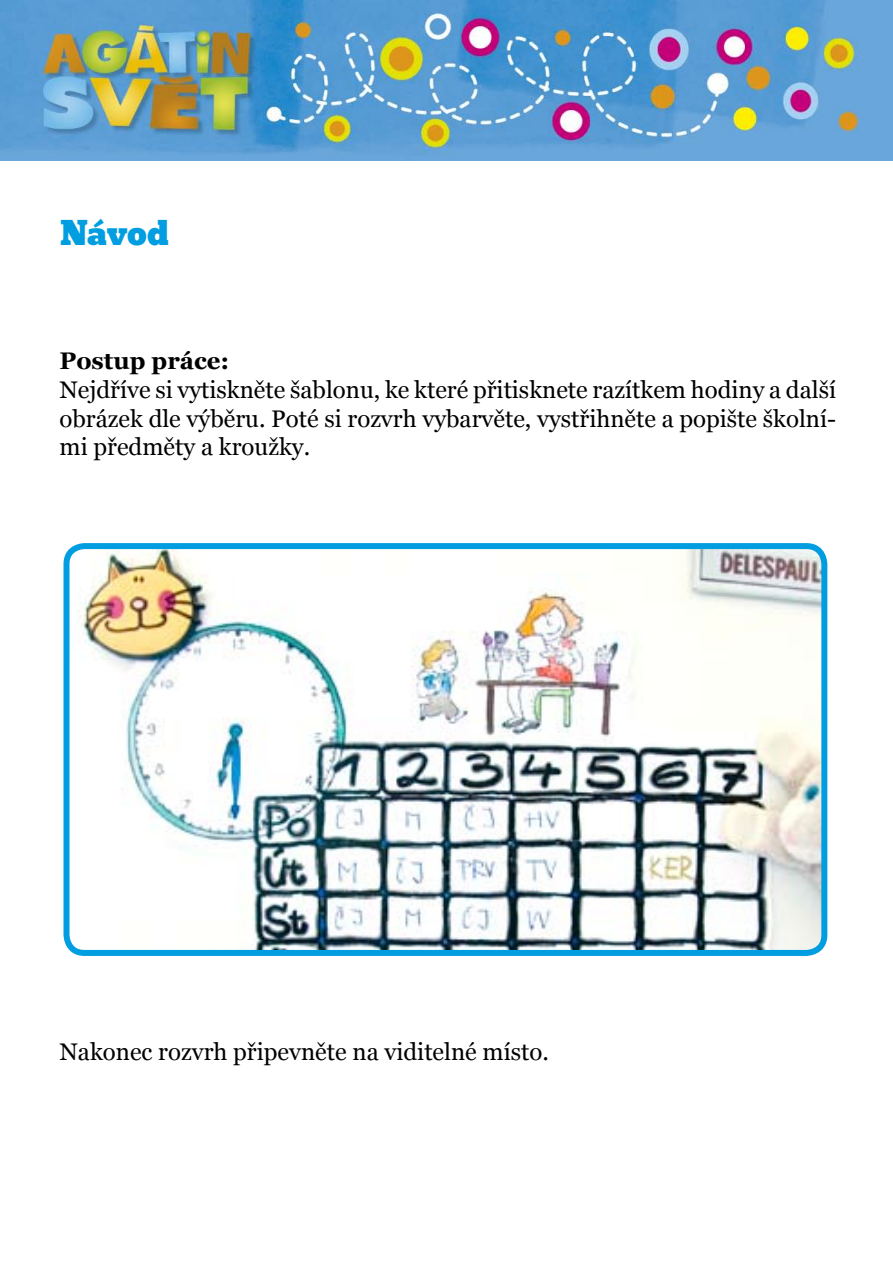
<style>
.page{position:relative;width:893px;height:1263px;background:#fff}
.page>*{position:absolute;margin:0;border:0;box-sizing:border-box;transform-origin:0 0}
.t1{font:31.5px "Bevan";letter-spacing:-.005em;color:#009ee0}
.t2{font:24px/28.8px "Georgia";color:#000;text-align:justify}
.t3{font:700 24px "Georgia";color:#000}
</style>
<div class="page">
<img style="left:0;top:0;width:893px;height:160px">
<img style="left:70px;top:550px;width:750px;height:399px">
<div style="left:63px;top:543px;width:764px;height:413px;border:6px solid #009ee0;border-radius:18px"></div>
<h1 class="t1" style="left:60px;top:208px;width:111px">Návod</h1>
<p class="t3" style="left:60px;top:345px;width:171px">Postup práce:</p>
<p class="t2" style="left:60px;top:376px;width:778px">Nejdříve si vytiskněte šablonu, ke které přitisknete razítkem hodiny a další obrázek dle výběru. Poté si rozvrh vybarvěte, vystřihněte a popište školní&shy;mi předměty a kroužky.</p>
<p class="t2" style="left:60px;top:1038px;width:491px">Nakonec rozvrh připevněte na viditelné místo.</p>
</div>
